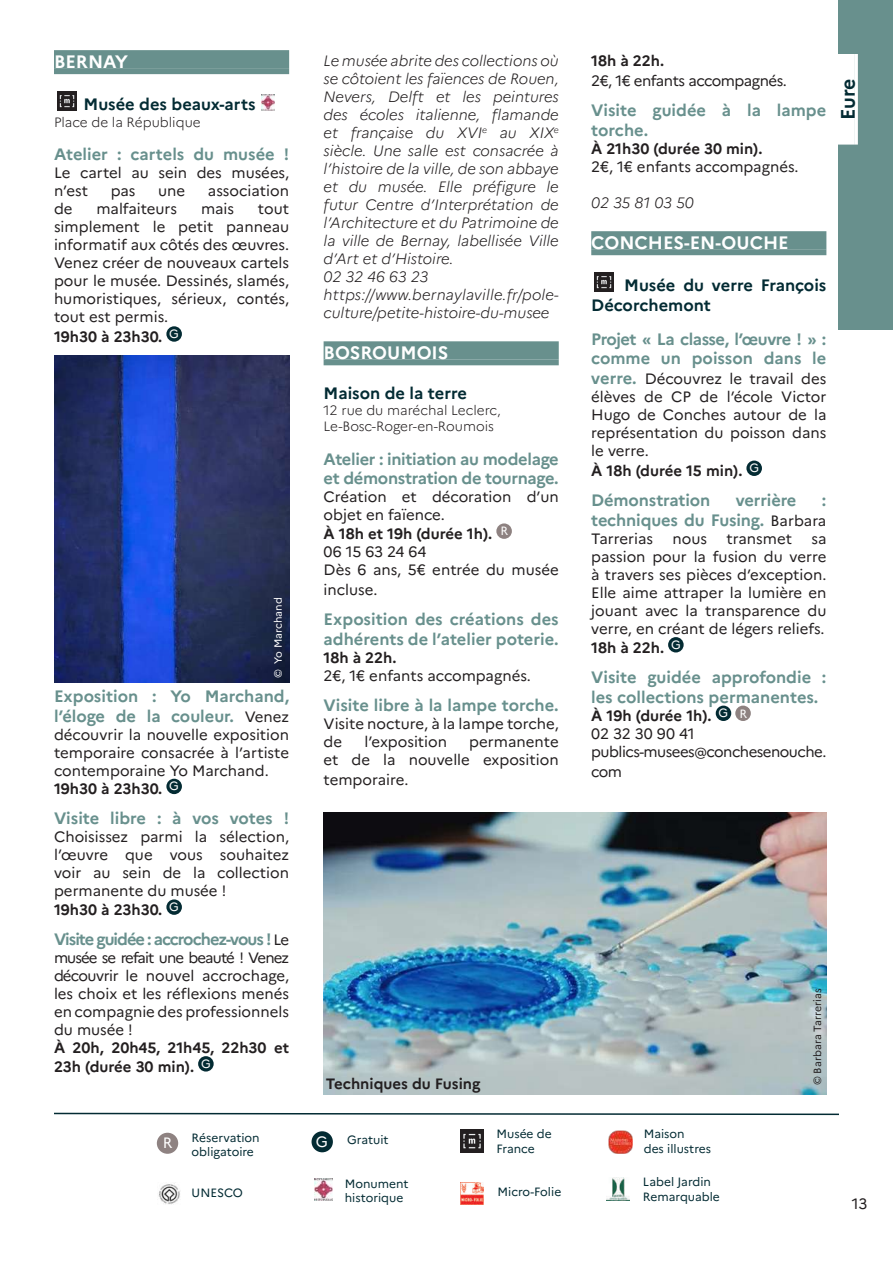
<style>
.page{position:relative;width:893px;height:1263px;background:#fff}
.page>*{position:absolute;margin:0;border:0;box-sizing:border-box;transform-origin:0 0}
.t1{font:700 19.5px "Marianne";color:#032b33}
.t2{font:700 18px "Marianne";color:#fff}
.t3{font:700 16.5px/19.8px "Marianne";letter-spacing:-.005em;color:#68908d}
.t4{font:700 16.5px/19.8px "Marianne";color:#032b33}
.t5{font:700 16.5px "Marianne";letter-spacing:-.06em;color:#68908d}
.t6{font:15px/18px "Marianne";color:#231f20}
.t7{font:italic 300 15px/18px "Marianne";color:#231f20}
.t8{font:700 15px/18.5px "Marianne";color:#231f20}
.t9{font:15px/18px "Marianne";letter-spacing:-.035em;color:#231f20}
.t10{font:15px "Marianne";letter-spacing:-.03em;color:#231f20}
.t11{font:15px "Marianne";color:#fff}
.t12{font:300 13.5px/16.2px "Marianne";color:#231f20}
.t13{font:12px/14.4px "Marianne";color:#032b33}
.t14{font:10.5px "Marianne";color:#231f20}
.t15{font:10.5px "Marianne";color:#fff}
.s1{font-weight:400;font-size:15px;color:#231f20}
.s2{font-weight:700}
.s3{font-weight:700;font-size:16.5px;color:#68908d}
</style>
<div class="page">
<div style="left:54px;top:50px;width:235px;height:18px;background:#68908d"></div>
<div style="left:54px;top:68px;width:235px;height:6px;background:#68908d"></div>
<img style="left:57px;top:91px;width:19px;height:19px">
<img style="left:261px;top:94px;width:13px;height:16px">
<div style="left:166px;top:326px;width:16px;height:16px;background:#032b33;border-radius:50%"></div>
<img style="left:54px;top:355px;width:235px;height:327px">
<div style="left:166px;top:779px;width:16px;height:15px;background:#032b33;border-radius:50%"></div>
<div style="left:166px;top:899px;width:16px;height:16px;background:#032b33;border-radius:50%"></div>
<div style="left:198px;top:1056px;width:16px;height:15px;background:#032b33;border-radius:50%"></div>
<div style="left:324px;top:341px;width:235px;height:18px;background:#68908d"></div>
<div style="left:324px;top:359px;width:235px;height:6px;background:#68908d"></div>
<svg style="left:496px;top:523px;width:16px;height:16px"></svg>
<div style="left:500px;top:526px;width:10px;height:10px;background:#8e8281"></div>
<div style="left:591px;top:231px;width:235px;height:18px;background:#68908d"></div>
<div style="left:591px;top:249px;width:235px;height:6px;background:#68908d"></div>
<img style="left:594px;top:272px;width:19px;height:19px">
<div style="left:746px;top:461px;width:16px;height:15px;background:#032b33;border-radius:50%"></div>
<div style="left:668px;top:637px;width:16px;height:15px;background:#032b33;border-radius:50%"></div>
<div style="left:716px;top:706px;width:15px;height:15px;background:#032b33;border-radius:50%"></div>
<svg style="left:735px;top:706px;width:16px;height:15px"></svg>
<div style="left:739px;top:708px;width:10px;height:10px;background:#8e8281"></div>
<div style="left:839px;top:0;width:54px;height:330px;background:#68908d"></div>
<div style="left:831px;top:54px;width:24px;height:91px;background:#fff"></div>
<hr style="left:855px;top:54px;width:3px;height:91px;background:#fff">
<img style="left:324px;top:812px;width:502px;height:282px">
<img style="left:314px;top:1179px;width:18px;height:22px">
<div style="left:312px;top:1131px;width:21px;height:21px;background:#032b33;border-radius:50%"></div>
<img style="left:607px;top:1178px;width:22px;height:22px">
<div style="left:157px;top:1133px;width:21px;height:21px;background:#8e8281;border-radius:50%"></div>
<img style="left:158px;top:1183px;width:22px;height:22px">
<img style="left:461px;top:1130px;width:22px;height:22px">
<img style="left:461px;top:1182px;width:22px;height:23px">
<img style="left:609px;top:1130px;width:23px;height:23px">
<svg style="left:54px;top:1112px;width:785px;height:4px"></svg>
<p class="t2" style="left:54px;top:48px;width:76px">BERNAY</p>
<p class="t4" style="left:84px;top:93px;width:174px">Musée des beaux-arts</p>
<p class="t12" style="left:54px;top:113px;width:148px">Place de la République</p>
<p class="t3" style="left:54px;top:143px;width:237px">Atelier : cartels du musée !</p>
<p class="t6" style="left:54px;top:162px;width:237px">Le cartel au sein des musées, n’est</p>
<p class="t6" style="left:111px;top:180px;width:26px">pas</p>
<p class="t6" style="left:158px;top:180px;width:29px">une</p>
<p class="t6" style="left:208px;top:180px;width:83px">association</p>
<p class="t6" style="left:54px;top:198px;width:20px">de</p>
<p class="t6" style="left:96px;top:198px;width:82px">malfaiteurs</p>
<p class="t6" style="left:201px;top:198px;width:35px">mais</p>
<p class="t6" style="left:54px;top:198px;width:237px;text-align:justify;text-indent:204px">tout simplement le petit panneau informatif aux côtés des œuvres.<br>Venez créer de nouveaux cartels pour le musée. Dessinés, slamés, humoristiques, sérieux, contés, tout est permis.</p>
<p class="t8" style="left:54px;top:326px;width:127px">19h30 à 23h30. <sup>G</sup></p>
<p class="t15" style="left:270px;top:678px;width:83px;rotate:-90deg">© Yo Marchand</p>
<p class="t3" style="left:54px;top:685px;width:237px">Exposition : Yo Marchand, l’éloge de la couleur. <span class="s1">Venez</span></p>
<p class="t6" style="left:54px;top:724px;width:237px">découvrir la nouvelle exposition temporaire consacrée à l’artiste contemporaine Yo Marchand.<br><span class="s2">19h30 à 23h30.</span> <sup>G</sup></p>
<p class="t3" style="left:54px;top:807px;width:237px">Visite libre : à vos votes !</p>
<p class="t6" style="left:54px;top:827px;width:237px">Choisissez parmi la sélection, l’œuvre que vous souhaitez voir au sein de la collection permanente du musée !<br><span class="s2">19h30 à 23h30.</span> <sup>G</sup></p>
<p class="t5" style="left:54px;top:926px;width:237px">Visite guidée : accrochez-vous ! <span class="s1">Le</span></p>
<p class="t6" style="left:54px;top:947px;width:237px;text-align:justify">musée se refait une beauté ! Venez découvrir le nouvel accrochage, les choix et les réflexions menés en compagnie des professionnels du musée !</p>
<p class="t8" style="left:54px;top:1037px;width:237px">À 20h, 20h45, 21h45, 22h30 et<br>23h (durée 30 min). <sup>G</sup></p>
<p class="t11" style="left:163px;top:1131px;width:11px">R</p>
<p class="t13" style="left:192px;top:1129px;width:70px">Réservation obligatoire</p>
<p class="t13" style="left:192px;top:1184px;width:53px">UNESCO</p>
<p class="t7" style="left:324px;top:50px;width:237px">Le musée abrite des collections où se côtoient les faïences de Rouen,<br>Nevers, Delft et les peintures des écoles italienne, flamande et française du XVI<sup>e</sup> au XIX<sup>e </sup>siècle. Une salle est consacrée à l’histoire de la ville, de son abbaye et du musée. Elle préfigure le futur Centre d’Interprétation de l’Architecture et du Patrimoine de la ville de Bernay, labellisée Ville d’Art et d’Histoire.<br>02 32 46 63 23 https://www.bernaylaville.fr/pole&shy;culture/petite-histoire-du-musee</p>
<p class="t2" style="left:324px;top:339px;width:126px">BOSROUMOIS</p>
<p class="t4" style="left:324px;top:382px;width:145px">Maison de la terre</p>
<p class="t12" style="left:324px;top:401px;width:179px">12 rue du maréchal Leclerc,<br>Le-Bosc-Roger-en-Roumois</p>
<p class="t3" style="left:324px;top:447px;width:237px">Atelier : initiation au modelage et démonstration de tournage.</p>
<p class="t6" style="left:324px;top:487px;width:237px">Création et décoration d’un objet en faïence.<br><span class="s2">À 18h et 19h (durée 1h).</span> <sup>R<br></sup>06 15 63 24 64<br>Dès 6 ans, 5€ entrée du musée</p>
<p class="t6" style="left:324px;top:579px;width:55px">incluse.</p>
<p class="t3" style="left:324px;top:608px;width:237px">Exposition des créations des adhérents de l’atelier poterie.</p>
<p class="t8" style="left:324px;top:647px;width:74px">18h à 22h.</p>
<p class="t6" style="left:324px;top:665px;width:209px">2€, 1€ enfants accompagnés.</p>
<p class="t3" style="left:324px;top:694px;width:237px">Visite libre à la lampe torche.</p>
<p class="t6" style="left:324px;top:713px;width:237px">Visite nocture, à la lampe torche, de</p>
<p class="t6" style="left:364px;top:731px;width:84px">l’exposition</p>
<p class="t6" style="left:324px;top:731px;width:237px;text-align:right">permanente<br>et de la nouvelle exposition</p>
<p class="t6" style="left:324px;top:769px;width:86px">temporaire.</p>
<p class="t8" style="left:326px;top:1073px;width:156px">Techniques du Fusing</p>
<p class="t11" style="left:316px;top:1130px;width:14px">G</p>
<p class="t13" style="left:347px;top:1132px;width:43px">Gratuit</p>
<p class="t13" style="left:345px;top:1175px;width:65px">Monument historique</p>
<p class="t13" style="left:497px;top:1126px;width:57px">Musée de<br>France</p>
<p class="t13" style="left:498px;top:1183px;width:65px">Micro-Folie</p>
<p class="t8" style="left:591px;top:50px;width:74px">18h à 22h.</p>
<p class="t10" style="left:591px;top:69px;width:197px">2€, 1€ enfants accompagnés.</p>
<p class="t3" style="left:591px;top:99px;width:237px">Visite guidée à la lampe torche.</p>
<p class="t8" style="left:591px;top:138px;width:173px">À 21h30 (durée 30 min).</p>
<p class="t6" style="left:591px;top:156px;width:209px">2€, 1€ enfants accompagnés.</p>
<p class="t7" style="left:591px;top:192px;width:104px">02 35 81 03 50</p>
<p class="t2" style="left:591px;top:229px;width:199px">CONCHES-EN-OUCHE</p>
<p class="t4" style="left:591px;top:274px;width:237px;text-indent:33px">Musée du verre François<br>Décorchemont</p>
<p class="t3" style="left:591px;top:327px;width:237px">Projet « La classe, l’œuvre ! » : comme un poisson dans le</p>
<p class="t6" style="left:591px;top:369px;width:237px;text-align:justify"><span class="s3">verre.</span> Découvrez le travail des élèves de CP de l’école Victor Hugo de Conches autour de la représentation du poisson dans le verre.</p>
<p class="t8" style="left:591px;top:460px;width:169px">À 18h (durée 15 min). <sup>G</sup></p>
<p class="t3" style="left:591px;top:489px;width:121px">Démonstration</p>
<p class="t3" style="left:736px;top:489px;width:62px">verrière</p>
<p class="t3" style="left:591px;top:489px;width:237px;text-align:right">:<br>techniques du Fusing. <span class="s1">Barbara</span></p>
<p class="t6" style="left:591px;top:528px;width:63px">Tarrerias</p>
<p class="t6" style="left:672px;top:528px;width:36px">nous</p>
<p class="t6" style="left:726px;top:528px;width:67px">transmet</p>
<p class="t6" style="left:591px;top:528px;width:237px;text-indent:220px">sa passion pour la fusion du verre à travers ses pièces d’exception.<br>Elle aime attraper la lumière en jouant avec la transparence du verre, en créant de légers reliefs.<br><span class="s2">18h à 22h.</span> <sup>G</sup></p>
<p class="t3" style="left:591px;top:666px;width:237px">Visite guidée approfondie : les collections permanentes.</p>
<p class="t9" style="left:591px;top:705px;width:237px"><span class="s2">À 19h (durée 1h).</span> <sup>G</sup> <sup>R<br></sup>02 32 30 90 41 publics-musees@conchesenouche.</p>
<p class="t6" style="left:591px;top:761px;width:32px">com</p>
<h1 class="t1" style="left:833px;top:120px;width:43px;rotate:-90deg">Eure</h1>
<p class="t13" style="left:644px;top:1126px;width:69px">Maison<br>des illustres</p>
<p class="t13" style="left:643px;top:1174px;width:78px">Label Jardin<br>Remarquable</p>
<p class="t14" style="left:809px;top:1085px;width:98px;rotate:-90deg">© Barbara Tarrerias</p>
<p class="t6" style="left:852px;top:1194px;width:17px">13</p>
</div>
